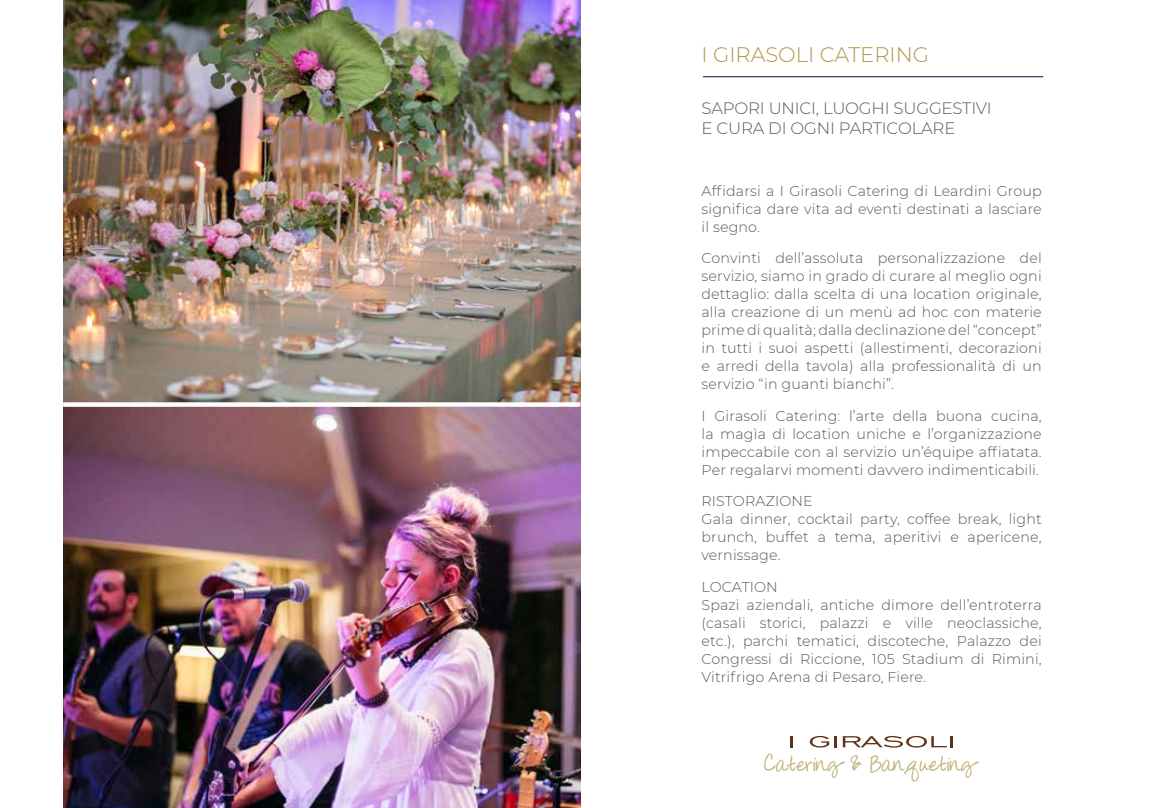
<style>
.page{position:relative;width:1161px;height:808px;background:#fff}
.page>*{position:absolute;margin:0;border:0;box-sizing:border-box;transform-origin:0 0}
.t1{font:300 21px "Montserrat";color:#b4934a}
.t2{font:300 16.5px/19.8px "Montserrat";letter-spacing:-.01em;color:#58585a}
.t3{font:300 14.25px/18px "Montserrat";letter-spacing:.01em;color:#58585a;text-align:justify}
</style>
<div class="page">
<hr style="left:703px;top:76px;width:340px;height:1px;background:#001335">
<svg style="left:764px;top:753px;width:99px;height:25px"></svg>
<svg style="left:869px;top:755px;width:110px;height:27px"></svg>
<svg style="left:790px;top:736px;width:3px;height:11px"></svg>
<svg style="left:810px;top:736px;width:27px;height:11px"></svg>
<svg style="left:843px;top:736px;width:109px;height:11px"></svg>
<img style="left:63px;top:0;width:517px;height:402px">
<img style="left:63px;top:407px;width:517px;height:401px">
<h1 class="t1" style="left:701px;top:40px;width:229px">I GIRASOLI CATERING</h1>
<p class="t2" style="left:701px;top:98px;width:292px">SAPORI UNICI, LUOGHI SUGGESTIVI<br>E CURA DI OGNI PARTICOLARE</p>
<p class="t3" style="left:701px;top:181px;width:342px">Affidarsi a I Girasoli Catering di Leardini Group significa dare vita ad eventi destinati a lasciare il segno.</p>
<p class="t3" style="left:701px;top:249px;width:342px">Convinti dell’assoluta personalizzazione del servizio, siamo in grado di curare al meglio ogni dettaglio: dalla scelta di una location originale, alla creazione di un menù ad hoc con materie prime di qualità; dalla declinazione del “concept” in tutti i suoi aspetti (allestimenti, decorazioni e arredi della tavola) alla professionalità di un servizio “in guanti bianchi”.</p>
<p class="t3" style="left:701px;top:406px;width:342px">I Girasoli Catering: l’arte della buona cucina, la magìa di location uniche e l’organizzazione impeccabile con al servizio un’équipe affiatata.<br>Per regalarvi momenti davvero indimenticabili.</p>
<p class="t3" style="left:701px;top:492px;width:342px;text-align:left">RISTORAZIONE<br>Gala dinner, cocktail party, coffee break, light brunch, buffet a tema, aperitivi e apericene, vernissage.</p>
<p class="t3" style="left:701px;top:577px;width:342px;text-align:left">LOCATION<br>Spazi aziendali, antiche dimore dell’entroterra (casali storici, palazzi e ville neoclassiche, etc.), parchi tematici, discoteche, Palazzo dei Congressi di Riccione, 105 Stadium di Rimini, Vitrifrigo Arena di Pesaro, Fiere.</p>
</div>
